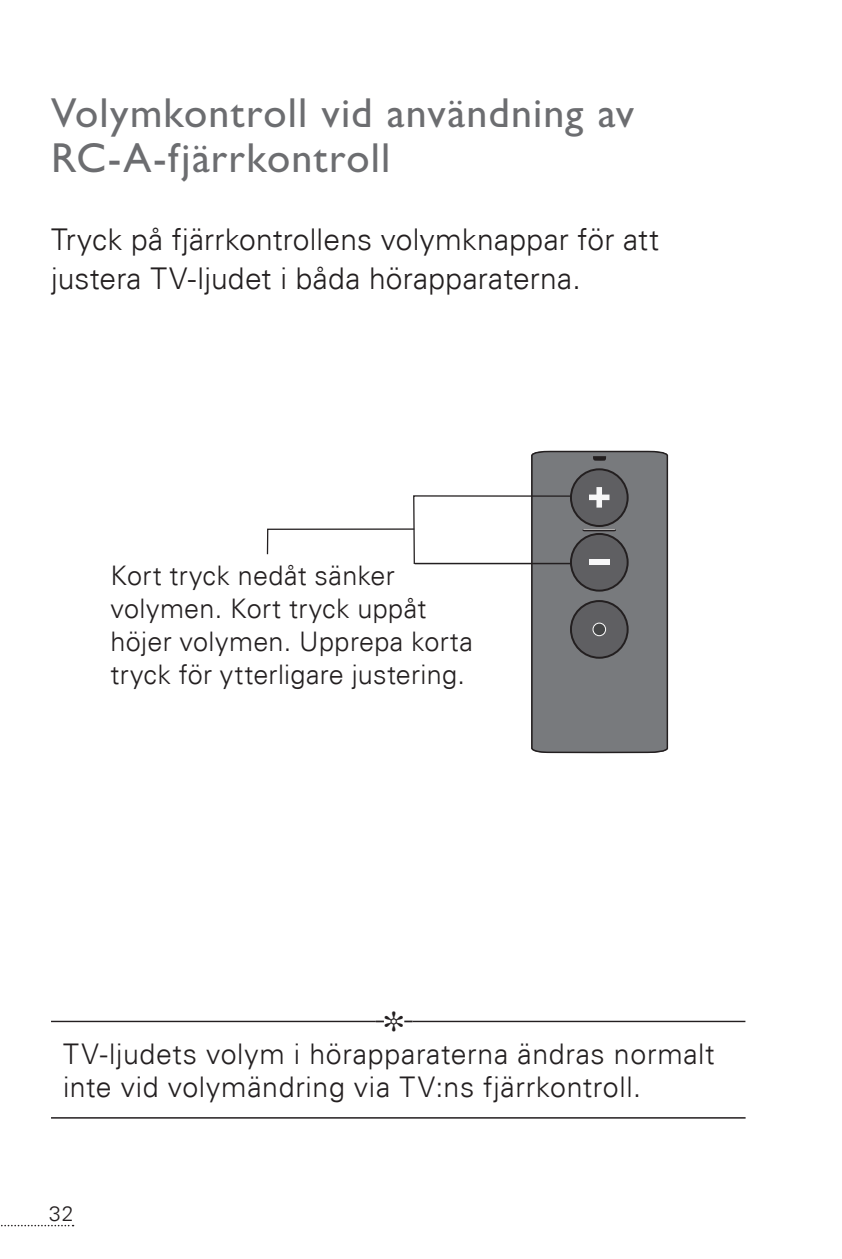
<style>
.page{position:relative;width:842px;height:1259px;background:#fff}
.page>*{position:absolute;margin:0;border:0;box-sizing:border-box;transform-origin:0 0}
.t1{font:500 42px/45px "Gill Sans MT Pro";letter-spacing:.03em;color:#6c6d70}
.t2{font:300 30px/39px "Univers Com 45";letter-spacing:.01em;color:#231f20}
.t3{font:300 28.5px/33px "Univers Com 45";letter-spacing:.025em;color:#231f20}
.t4{font:300 27px/33px "Univers Com 45";letter-spacing:.01em;color:#231f20}
.t5{font:300 21px "Univers Com 45";color:#231f20}
</style>
<div class="page">
<svg style="left:266px;top:450px;width:403px;height:304px"></svg>
<hr style="left:415px;top:563px;width:156px;height:1px;background:#231f20">
<hr style="left:51px;top:1020px;width:325px;height:2px;background:#231f20">
<hr style="left:412px;top:1020px;width:333px;height:2px;background:#231f20">
<hr style="left:51px;top:1117px;width:695px;height:1px;background:#231f20">
<svg style="left:1px;top:1224px;width:73px;height:2px"></svg>
<svg style="left:376px;top:1020px;width:36px;height:3px"></svg>
<h1 class="t1" style="left:51px;top:90px;width:585px">Volymkontroll vid användning av<br>RC-A-fjärrkontroll</h1>
<p class="t2" style="left:51px;top:220px;width:609px">Tryck på fjärrkontrollens volymknappar för att justera TV-ljudet i båda hörapparaterna.</p>
<p class="t4" style="left:111px;top:559px;width:364px">Kort tryck nedåt sänker volymen. Kort tryck uppåt höjer volymen. Upprepa korta tryck för ytterligare justering.</p>
<p class="t3" style="left:63px;top:1037px;width:653px">TV-ljudets volym i hörapparaterna ändras normalt inte vid volymändring via TV:ns fjärrkontroll.</p>
<p class="t5" style="left:49px;top:1200px;width:26px">32</p>
</div>
